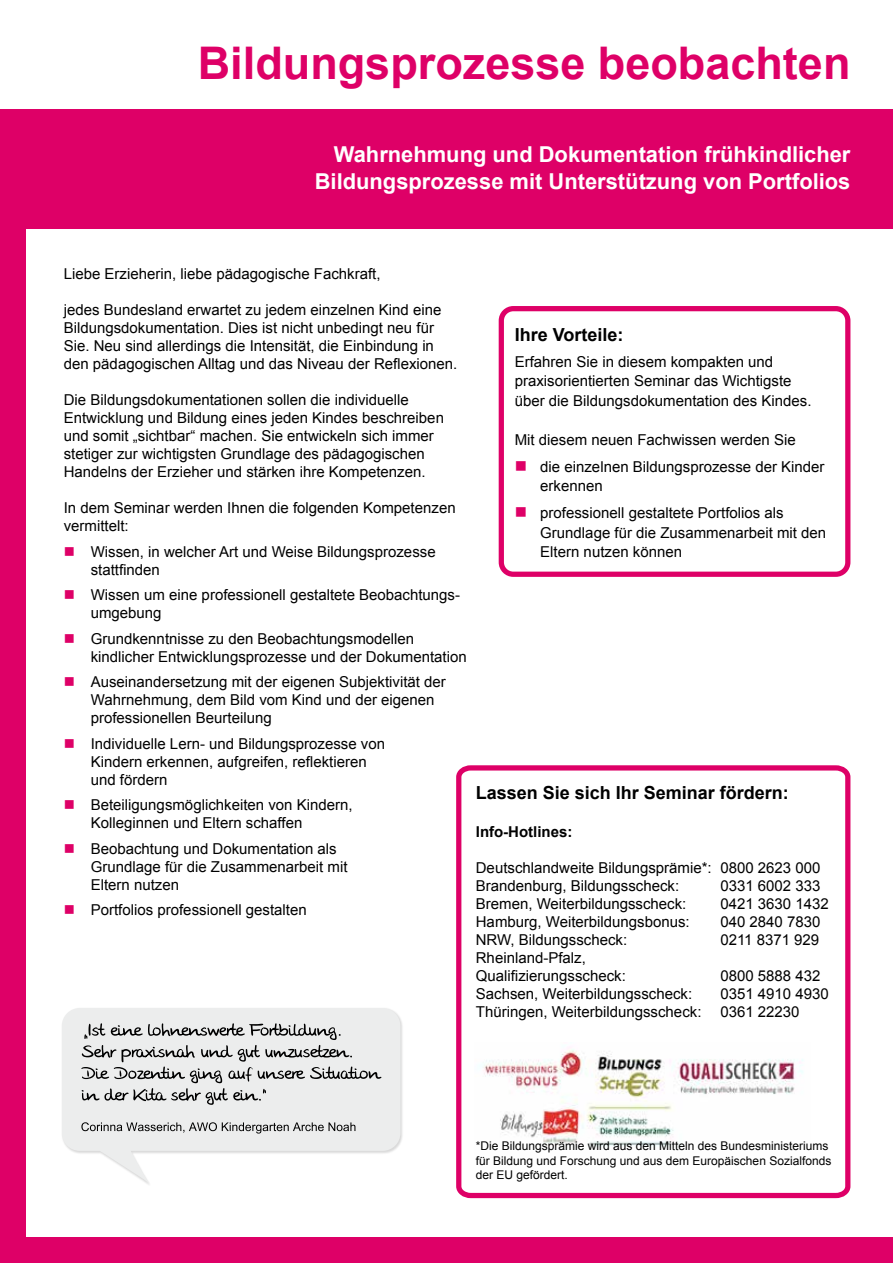
<style>
.page{position:relative;width:893px;height:1263px;background:#fff}
.page>*{position:absolute;margin:0;border:0;box-sizing:border-box;transform-origin:0 0}
.t1{font:700 45px "Arial";color:#de0067}
.t2{font:700 21.9px/27px "Arial";color:#fff;text-align:right}
.t3{font:700 18px "Arial";color:#000}
.t4{font:15px/18px "Arial";color:#000}
.t5{font:700 15px "Arial";color:#000}
.t6{font:12px/14.4px "Arial";color:#000}
.s1{color:#de0067}
</style>
<div class="page">
<div style="left:0;top:109px;width:893px;height:119px;background:#de0067"></div>
<div style="left:0;top:1237px;width:893px;height:26px;background:#de0067"></div>
<div style="left:0;top:223px;width:26px;height:1025px;background:#de0067"></div>
<div style="left:61px;top:1007px;width:343px;height:179px;background:#000;opacity:.15"></div>
<svg style="left:62px;top:1008px;width:338px;height:175px;fill:#eceded"></svg>
<div style="left:499px;top:306px;width:351px;height:271px;border:5px solid #de0067;border-radius:12px"></div>
<svg style="left:81px;top:1122px;width:274px;height:11px;background:#b5b6b6"></svg>
<svg style="left:81px;top:1023px;width:300px;height:82px;background:#cacbcb"></svg>
<svg style="left:456px;top:765px;width:395px;height:434px"></svg>
<h1 class="t1" style="left:198px;top:31px;width:654px">Bildungsprozesse beobachten</h1>
<h2 class="t2" style="left:315px;top:141px;width:537px">Wahrnehmung und Dokumentation frühkindlicher<br>Bildungsprozesse mit Unterstützung von Portfolios</h2>
<p class="t4" style="left:64px;top:265px;width:318px">Liebe Erzieherin, liebe pädagogische Fachkraft,</p>
<p class="t4" style="left:64px;top:301px;width:395px">jedes Bundesland erwartet zu jedem einzelnen Kind eine Bildungsdokumentation. Dies ist nicht unbedingt neu für Sie. Neu sind allerdings die Intensität, die Einbindung in den pädagogischen Alltag und das Niveau der Reflexionen.</p>
<p class="t4" style="left:64px;top:391px;width:382px">Die Bildungsdokumentationen sollen die individuelle Entwicklung und Bildung eines jeden Kindes beschreiben und somit „sichtbar“ machen. Sie entwickeln sich immer stetiger zur wichtigsten Grundlage des pädagogischen Handelns der Erzieher und stärken ihre Kompetenzen.</p>
<p class="t4" style="left:64px;top:499px;width:393px">In dem Seminar werden Ihnen die folgenden Kompetenzen vermittelt:</p>
<p class="t4" style="left:91px;top:543px;width:346px;text-indent:-27px"><span class="s1">■</span> Wissen, in welcher Art und Weise Bildungsprozesse stattfinden</p>
<p class="t4" style="left:91px;top:586px;width:371px;text-indent:-27px"><span class="s1">■</span> Wissen um eine professionell gestaltete Beobachtungs&shy;umgebung</p>
<p class="t4" style="left:91px;top:630px;width:377px;text-indent:-27px"><span class="s1">■</span> Grundkenntnisse zu den Beobachtungsmodellen kindlicher Entwicklungsprozesse und der Dokumentation</p>
<p class="t4" style="left:91px;top:673px;width:357px;text-indent:-27px"><span class="s1">■</span> Auseinandersetzung mit der eigenen Subjektivität der<br>Wahrnehmung, dem Bild vom Kind und der eigenen professionellen Beurteilung</p>
<p class="t4" style="left:91px;top:735px;width:296px;text-indent:-27px"><span class="s1">■</span> Individuelle Lern- und Bildungsprozesse von<br>Kindern erkennen, aufgreifen, reflektieren und fördern</p>
<p class="t4" style="left:91px;top:796px;width:263px;text-indent:-27px"><span class="s1">■</span> Beteiligungsmöglichkeiten von Kindern,<br>Kolleginnen und Eltern schaffen</p>
<p class="t4" style="left:91px;top:840px;width:258px;text-indent:-27px"><span class="s1">■</span> Beobachtung und Dokumentation als<br>Grundlage für die Zusammenarbeit mit<br>Eltern nutzen</p>
<p class="t4" style="left:64px;top:901px;width:244px"><span class="s1">■</span> Portfolios professionell gestalten</p>
<p class="t3" style="left:515px;top:322px;width:110px">Ihre Vorteile:</p>
<p class="t4" style="left:515px;top:352px;width:298px;line-height:19.5px">Erfahren Sie in diesem kompakten und praxisorientierten Seminar das Wichtigste über die Bildungsdokumentation des Kindes.</p>
<p class="t4" style="left:515px;top:431px;width:282px">Mit diesem neuen Fachwissen werden Sie</p>
<p class="t4" style="left:540px;top:457px;width:286px;line-height:19.5px;text-indent:-26px"><span class="s1">■</span> die einzelnen Bildungsprozesse der Kinder erkennen</p>
<p class="t4" style="left:540px;top:503px;width:287px;line-height:19.5px;text-indent:-26px"><span class="s1">■</span> professionell gestaltete Portfolios als<br>Grundlage für die Zusammenarbeit mit den<br>Eltern nutzen können</p>
<p class="t3" style="left:476px;top:780px;width:315px">Lassen Sie sich Ihr Seminar fördern:</p>
<p class="t5" style="left:476px;top:821px;width:98px">Info-Hotlines:</p>
<p class="t4" style="left:476px;top:858px;width:346px">Deutschlandweite Bildungsprämie*: 0800 2623 000<br>Brandenburg, Bildungsscheck:</p>
<p class="t4" style="left:720px;top:876px;width:102px">0331 6002 333</p>
<p class="t4" style="left:476px;top:894px;width:212px">Bremen, Weiterbildungsscheck:</p>
<p class="t4" style="left:720px;top:894px;width:110px">0421 3630 1432</p>
<p class="t4" style="left:476px;top:912px;width:215px">Hamburg, Weiterbildungsbonus:</p>
<p class="t4" style="left:720px;top:912px;width:102px">040 2840 7830</p>
<p class="t4" style="left:476px;top:930px;width:153px">NRW, Bildungsscheck:</p>
<p class="t4" style="left:720px;top:930px;width:100px">0211 8371 929</p>
<p class="t4" style="left:476px;top:948px;width:152px">Rheinland-Pfalz,<br>Qualifizierungsscheck:</p>
<p class="t4" style="left:720px;top:966px;width:102px">0800 5888 432</p>
<p class="t4" style="left:476px;top:984px;width:218px">Sachsen, Weiterbildungsscheck:</p>
<p class="t4" style="left:720px;top:984px;width:110px">0351 4910 4930</p>
<p class="t4" style="left:476px;top:1002px;width:227px">Thüringen, Weiterbildungsscheck:</p>
<p class="t4" style="left:720px;top:1002px;width:81px">0361 22230</p>
<p class="t6" style="left:476px;top:1139px;width:357px">*Die Bildungsprämie wird aus den Mitteln des Bundesministeriums für Bildung und Forschung und aus dem Europäischen Sozialfonds der EU gefördert.</p>
</div>
